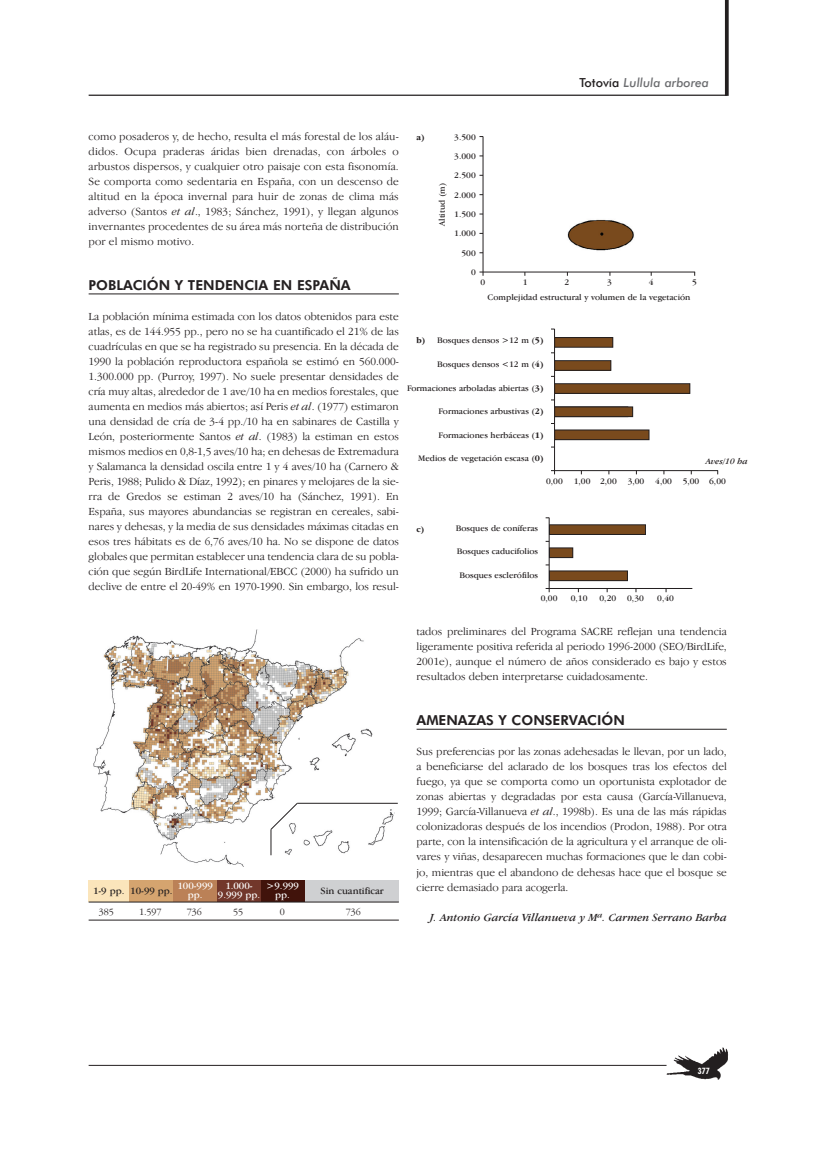
<style>
.page{position:relative;width:819px;height:1156px;background:#fff}
.page>*{position:absolute;margin:0;border:0;box-sizing:border-box;transform-origin:0 0}
.t1{font:800 13.75px "Futura BT";color:#231f20}
.t2{font:italic 500 12.5px "Futura BT";color:#6c6d70}
.t3{font:300 11.25px/15px "Garamond IT Cby BT";color:#231f20;text-align:justify}
.t4{font:italic 11.25px "Garamond IT Cby BT";color:#231f20}
.t5{font:10px/8.8px "Garamond IT Cby BT";color:#fff;text-align:center}
.t6{font:10px "Garamond IT Cby BT";color:#231f20}
.t7{font:300 10px "Garamond IT Cby BT";color:#231f20}
.t8{font:8.75px "Garamond IT Cby BT";color:#231f20}
.t9{font:italic 8.75px "Garamond IT Cby BT";color:#231f20}
.t10{font:700 8.75px "Garamond IT Cby BT";color:#231f20}
.t11{font:700 condensed 8.75px "Futura BT";color:#fff}
.s1{font-style:normal;color:#231f20}
.s2{font-style:italic}
.s3{font-weight:700}
</style>
<div class="page">
<div style="left:89px;top:880px;width:310px;height:21px;background:#cfd0d2"></div>
<div style="left:89px;top:880px;width:215px;height:21px;background:#41130b"></div>
<div style="left:89px;top:880px;width:171px;height:21px;background:#72372b"></div>
<div style="left:89px;top:880px;width:127px;height:21px;background:#bb8157"></div>
<div style="left:89px;top:880px;width:84px;height:21px;background:#d5a46f"></div>
<div style="left:89px;top:880px;width:40px;height:21px;background:#fbe5bb"></div>
<hr style="left:89px;top:901px;width:310px;height:1px;background:#231f20">
<hr style="left:89px;top:919px;width:310px;height:1px;background:#231f20">
<img style="left:93px;top:629px;width:301px;height:237px">
<svg style="left:270px;top:802px;width:28px;height:53px"></svg>
<hr style="left:297px;top:802px;width:101px;height:1px;background:#231f20">
<hr style="left:89px;top:1064px;width:577px;height:1px;background:#231f20">
<img style="left:663px;top:1047px;width:65px;height:33px">
<hr style="left:89px;top:293px;width:310px;height:1px;background:#231f20">
<hr style="left:416px;top:728px;width:310px;height:1px;background:#231f20">
<hr style="left:725px;top:0;width:3px;height:96px;background:#231f20">
<hr style="left:89px;top:95px;width:637px;height:1px;background:#231f20">
<img style="left:567px;top:219px;width:67px;height:32px">
<hr style="left:551px;top:470px;width:167px;height:1px;background:#231f20">
<hr style="left:554px;top:329px;width:1px;height:145px;background:#231f20">
<svg style="left:479px;top:252px;width:216px;height:188px"></svg>
<hr style="left:482px;top:136px;width:1px;height:140px;background:#231f20">
<hr style="left:545px;top:588px;width:147px;height:1px;background:#231f20">
<hr style="left:549px;top:517px;width:1px;height:75px;background:#231f20">
<div style="left:549px;top:524px;width:96px;height:10px;background:#794a1d"></div>
<div style="left:549px;top:547px;width:23px;height:10px;background:#794a1d"></div>
<div style="left:549px;top:547px;width:24px;height:10px;border:1px solid #231f20"></div>
<div style="left:549px;top:571px;width:78px;height:9px;background:#794a1d"></div>
<div style="left:549px;top:570px;width:78px;height:11px;border:1px solid #231f20"></div>
<p class="t2" style="left:579px;top:78px;width:131px"><span class="s1">Totovía</span> Lullula arborea</p>
<p class="t3" style="left:89px;top:130px;width:312px">como posaderos y, de hecho, resulta el más forestal de los aláu&shy;didos. Ocupa praderas áridas bien drenadas, con árboles o arbustos dispersos, y cualquier otro paisaje con esta fisonomía.<br>Se comporta como sedentaria en España, con un descenso de altitud en la época invernal para huir de zonas de clima más adverso (Santos <span class="s2">et al</span>., 1983; Sánchez, 1991), y llegan algunos invernantes procedentes de su área más norteña de distribución por el mismo motivo.</p>
<p class="t1" style="left:89px;top:279px;width:263px">POBLACIÓN Y TENDENCIA EN ESPAÑA</p>
<p class="t3" style="left:89px;top:310px;width:312px">La población mínima estimada con los datos obtenidos para este atlas, es de 144.955 pp., pero no se ha cuantificado el 21% de las cuadrículas en que se ha registrado su presencia. En la década de 1990 la población reproductora española se estimó en 560.000- 1.300.000 pp. (Purroy, 1997). No suele presentar densidades de cría muy altas, alrededor de 1 ave/10 ha en medios forestales, que aumenta en medios más abiertos; así Peris <span class="s2">et al</span>. (1977) estimaron una densidad de cría de 3-4 pp./10 ha en sabinares de Castilla y León, posteriormente Santos <span class="s2">et al</span>. (1983) la estiman en estos mismos medios en 0,8-1,5 aves/10 ha; en dehesas de Extremadura y Salamanca la densidad oscila entre 1 y 4 aves/10 ha (Carnero &amp; Peris, 1988; Pulido &amp; Díaz, 1992); en pinares y melojares de la sie&shy;rra de Gredos se estiman 2 aves/10 ha (Sánchez, 1991). En España, sus mayores abundancias se registran en cereales, sabi&shy;nares y dehesas, y la media de sus densidades máximas citadas en esos tres hábitats es de 6,76 aves/10 ha. No se dispone de datos globales que permitan establecer una tendencia clara de su pobla&shy;ción que según BirdLife International/EBCC (2000) ha sufrido un declive de entre el 20-49% en 1970-1990. Sin embargo, los resul-</p>
<p class="t10" style="left:416px;top:133px;width:10px">a)</p>
<p class="t8" style="left:454px;top:133px;width:23px">3.500</p>
<p class="t8" style="left:454px;top:153px;width:23px">3.000</p>
<p class="t8" style="left:454px;top:172px;width:23px">2.500</p>
<p class="t8" style="left:438px;top:226px;width:44px;rotate:-90deg">Altitud (m)</p>
<p class="t8" style="left:454px;top:191px;width:23px">2.000</p>
<p class="t8" style="left:454px;top:211px;width:23px">1.500</p>
<p class="t8" style="left:454px;top:230px;width:23px">1.000</p>
<p class="t8" style="left:461px;top:249px;width:16px">500</p>
<p class="t8" style="left:471px;top:269px;width:6px">0</p>
<p class="t8" style="left:480px;top:279px;width:6px">0</p>
<p class="t8" style="left:522px;top:279px;width:6px">1</p>
<p class="t8" style="left:564px;top:279px;width:6px">2</p>
<p class="t8" style="left:607px;top:279px;width:6px">3</p>
<p class="t8" style="left:648px;top:279px;width:6px">4</p>
<p class="t8" style="left:692px;top:279px;width:6px">5</p>
<p class="t8" style="left:487px;top:294px;width:204px">Complejidad estructural y volumen de la vegetación</p>
<p class="t10" style="left:416px;top:336px;width:10px">b)</p>
<p class="t8" style="left:437px;top:337px;width:108px">Bosques densos &gt;12 m (<span class="s3">5)</span></p>
<p class="t8" style="left:437px;top:361px;width:108px">Bosques densos &lt;12 m (<span class="s3">4)</span></p>
<p class="t8" style="left:407px;top:384px;width:138px">Formaciones arboladas abiertas (<span class="s3">3)</span></p>
<p class="t8" style="left:438px;top:408px;width:107px">Formaciones arbustivas (<span class="s3">2)</span></p>
<p class="t8" style="left:438px;top:431px;width:106px">Formaciones herbáceas (<span class="s3">1)</span></p>
<p class="t8" style="left:418px;top:455px;width:127px">Medios de vegetación escasa (<span class="s3">0)</span></p>
<p class="t9" style="left:705px;top:457px;width:43px">Aves/10 ha</p>
<p class="t10" style="left:416px;top:525px;width:9px">c)</p>
<p class="t8" style="left:546px;top:477px;width:181px">0,00 1,00 2,00 3,00 4,00 5,00 6,00</p>
<p class="t8" style="left:456px;top:524px;width:84px">Bosques de coníferas</p>
<p class="t8" style="left:456px;top:548px;width:83px">Bosques caducifolios</p>
<p class="t8" style="left:459px;top:571px;width:80px">Bosques esclerófilos</p>
<p class="t8" style="left:540px;top:595px;width:18px">0,00</p>
<p class="t8" style="left:570px;top:595px;width:18px">0,10</p>
<p class="t8" style="left:599px;top:595px;width:46px">0,20 0,30</p>
<p class="t8" style="left:657px;top:595px;width:18px">0,40</p>
<p class="t6" style="left:93px;top:886px;width:81px">1-9 pp. 10-99 pp.</p>
<p class="t5" style="left:177px;top:882px;width:37px">100-999 pp.</p>
<p class="t5" style="left:218px;top:881px;width:44px">1.000-<br>9.999 pp.</p>
<p class="t5" style="left:266px;top:881px;width:34px">&gt;9.999 pp.</p>
<p class="t6" style="left:320px;top:886px;width:65px">Sin cuantificar</p>
<p class="t7" style="left:99px;top:908px;width:17px">385</p>
<p class="t7" style="left:139px;top:908px;width:24px">1.597</p>
<p class="t7" style="left:187px;top:908px;width:17px">736</p>
<p class="t7" style="left:233px;top:908px;width:12px">55</p>
<p class="t7" style="left:280px;top:908px;width:7px">0</p>
<p class="t7" style="left:346px;top:908px;width:17px">736</p>
<p class="t3" style="left:416px;top:625px;width:312px">tados preliminares del Programa SACRE reflejan una tendencia ligeramente positiva referida al periodo 1996-2000 (SEO/BirdLife, 2001e), aunque el número de años considerado es bajo y estos resultados deben interpretarse cuidadosamente.</p>
<p class="t1" style="left:416px;top:714px;width:210px">AMENAZAS Y CONSERVACIÓN</p>
<p class="t3" style="left:416px;top:745px;width:312px">Sus preferencias por las zonas adehesadas le llevan, por un lado, a beneficiarse del aclarado de los bosques tras los efectos del fuego, ya que se comporta como un oportunista explotador de zonas abiertas y degradadas por esta causa (García-Villanueva, 1999; García-Villanueva <span class="s2">et al</span>., 1998b). Es una de las más rápidas colonizadoras después de los incendios (Prodon, 1988). Por otra parte, con la intensificación de la agricultura y el arranque de oli&shy;vares y viñas, desaparecen muchas formaciones que le dan cobi&shy;jo, mientras que el abandono de dehesas hace que el bosque se cierre demasiado para acogerla.</p>
<p class="t4" style="left:430px;top:912px;width:298px">J. Antonio García Villanueva y Mª. Carmen Serrano Barba</p>
<p class="t11" style="left:698px;top:1066px;width:13px">377</p>
</div>
